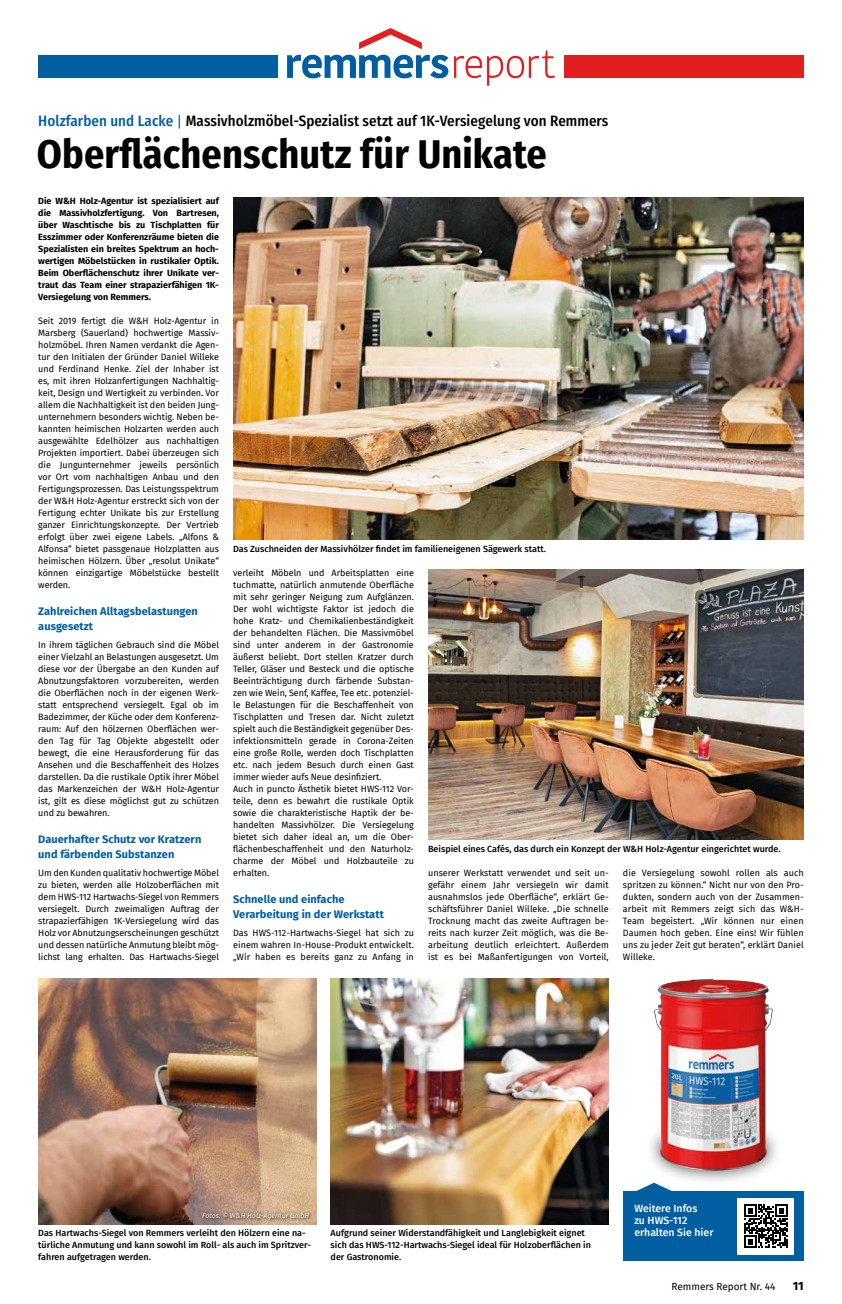
<style>
.page{position:relative;width:842px;height:1304px;background:#fff}
.page>*{position:absolute;margin:0;border:0;box-sizing:border-box;transform-origin:0 0}
.t1{font:700 40px "Fira Sans Condensed";letter-spacing:.005em;color:#000}
.t2{font:500 15px "Fira Sans Condensed";letter-spacing:.005em;color:#000}
.t3{font:700 12px "Fira Sans";color:#000}
.t4{font:700 11px/15px "Fira Sans";letter-spacing:.005em;color:#005ea1}
.t5{font:500 10.5px/12px "Fira Sans";color:#fff}
.t6{font:10px "Fira Sans";color:#000}
.t7{font:9px/12px "Fira Sans";letter-spacing:-.005em;color:#000;text-align:justify}
.t8{font:500 9px/12px "Fira Sans";color:#000}
.t9{font:700 9px/12px "Fira Sans";color:#000;text-align:justify}
.t10{font:italic 7px "Fira Sans";color:#fff}
.s1{color:#005ea1}
.s2{font-weight:400;color:#005ea1}
</style>
<div class="page">
<div style="left:38px;top:55px;width:240px;height:23px;background:#005ea1"></div>
<div style="left:564px;top:55px;width:240px;height:23px;background:#e11f21"></div>
<svg style="left:287px;top:55px;width:161px;height:23px"></svg>
<svg style="left:359px;top:28px;width:63px;height:21px"></svg>
<svg style="left:454px;top:51px;width:101px;height:35px"></svg>
<div style="left:645px;top:1125px;width:136px;height:61px;background:#000;opacity:.75"></div>
<img style="left:653px;top:979px;width:120px;height:192px">
<img style="left:233px;top:198px;width:571px;height:342px">
<img style="left:428px;top:570px;width:376px;height:270px">
<img style="left:38px;top:978px;width:278px;height:246px">
<img style="left:331px;top:978px;width:278px;height:246px">
<svg style="left:630px;top:1183px;width:48px;height:9px"></svg>
<div style="left:623px;top:1192px;width:181px;height:69px;background:#005ea1"></div>
<div style="left:737px;top:1198px;width:57px;height:56px;background:#fff"></div>
<svg style="left:744px;top:1205px;width:43px;height:43px"></svg>
<div style="left:200px;top:1210px;width:112px;height:13px;background:#000;opacity:.9"></div>
<h2 class="t2" style="left:38px;top:109px;width:572px"><span class="s1">Holzfarben und Lacke</span> <span class="s2">|</span> Massivholzmöbel-Spezialist setzt auf 1K-Versiegelung von Remmers</h2>
<h1 class="t1" style="left:37px;top:121px;width:512px">Oberflächenschutz für Unikate</h1>
<p class="t9" style="left:38px;top:194px;width:182px">Die W&amp;H Holz-Agentur ist spezialisiert auf die Massivholzfertigung. Von Bartresen, über Waschtische bis zu Tischplatten für Esszimmer oder Konferenzräume bieten die Spezialisten ein breites Spektrum an hoch&shy;wertigen Möbelstücken in rustikaler Optik.<br>Beim Oberflächenschutz ihrer Unikate ver&shy;traut das Team einer strapazierfähigen 1K-Versiegelung von Remmers.</p>
<p class="t7" style="left:38px;top:315px;width:182px">Seit 2019 fertigt die W&amp;H Holz-Agentur in Marsberg (Sauerland) hochwertige Massiv&shy;holzmöbel. Ihren Namen verdankt die Agen&shy;tur den Initialen der Gründer Daniel Willeke und Ferdinand Henke. Ziel der Inhaber ist es, mit ihren Holzanfertigungen Nachhaltig&shy;keit, Design und Wertigkeit zu verbinden. Vor allem die Nachhaltigkeit ist den beiden Jung&shy;unternehmern besonders wichtig. Neben be&shy;kannten heimischen Holzarten werden auch ausgewählte Edelhölzer aus nachhaltigen Projekten importiert. Dabei überzeugen sich die Jungunternehmer jeweils persönlich vor Ort vom nachhaltigen Anbau und den Fertigungsprozessen. Das Leistungsspektrum der W&amp;H Holz-Agentur erstreckt sich von der Fertigung echter Unikate bis zur Erstellung ganzer Einrichtungskonzepte. Der Vertrieb erfolgt über zwei eigene Labels. „Alfons &amp; Alfonsa“ bietet passgenaue Holzplatten aus heimischen Hölzern. Über „resolut Unikate“ können einzigartige Möbelstücke bestellt werden.</p>
<p class="t4" style="left:38px;top:603px;width:161px">Zahlreichen Alltagsbelastungen ausgesetzt</p>
<p class="t7" style="left:38px;top:639px;width:182px">In ihrem täglichen Gebrauch sind die Möbel einer Vielzahl an Belastungen ausgesetzt. Um diese vor der Übergabe an den Kunden auf Abnutzungsfaktoren vorzubereiten, werden die Oberflächen noch in der eigenen Werk&shy;statt entsprechend versiegelt. Egal ob im Badezimmer, der Küche oder dem Konferenz&shy;raum: Auf den hölzernen Oberflächen wer&shy;den Tag für Tag Objekte abgestellt oder bewegt, die eine Herausforderung für das Ansehen und die Beschaffenheit des Holzes darstellen. Da die rustikale Optik ihrer Möbel das Markenzeichen der W&amp;H Holz-Agentur ist, gilt es diese möglichst gut zu schützen und zu bewahren.</p>
<p class="t4" style="left:38px;top:831px;width:165px">Dauerhafter Schutz vor Kratzern und färbenden Substanzen</p>
<p class="t7" style="left:38px;top:867px;width:182px">Um den Kunden qualitativ hochwertige Möbel zu bieten, werden alle Holzoberflächen mit dem HWS-112 Hartwachs-Siegel von Remmers versiegelt. Durch zweimaligen Auftrag der strapazierfähigen 1K-Versiegelung wird das Holz vor Abnutzungserscheinungen geschützt und dessen natürliche Anmutung bleibt mög&shy;lichst lang erhalten. Das Hartwachs-Siegel</p>
<p class="t8" style="left:233px;top:542px;width:314px">Das Zuschneiden der Massivhölzer findet im familieneigenen Sägewerk statt.</p>
<p class="t7" style="left:233px;top:567px;width:182px;text-align:left">verleiht Möbeln und Arbeitsplatten eine tuchmatte, natürlich anmutende Oberfläche mit sehr geringer Neigung zum Aufglänzen.<br>Der wohl wichtigste Faktor ist jedoch die hohe Kratz- und Chemikalienbeständigkeit der behandelten Flächen. Die Massivmöbel sind unter anderem in der Gastronomie äußerst beliebt. Dort stellen Kratzer durch Teller, Gläser und Besteck und die optische Beeinträchtigung durch färbende Substan&shy;zen wie Wein, Senf, Kaffee, Tee etc. potenziel&shy;le Belastungen für die Beschaffenheit von Tischplatten und Tresen dar. Nicht zuletzt spielt auch die Beständigkeit gegenüber Des&shy;infektionsmitteln gerade in Corona-Zeiten eine große Rolle, werden doch Tischplatten etc. nach jedem Besuch durch einen Gast immer wieder aufs Neue desinfiziert.<br>Auch in puncto Ästhetik bietet HWS-112 Vor&shy;teile, denn es bewahrt die rustikale Optik sowie die charakteristische Haptik der be&shy;handelten Massivhölzer. Die Versiegelung bietet sich daher ideal an, um die Ober&shy;flächenbeschaffenheit und den Naturholz&shy;charme der Möbel und Holzbauteile zu erhalten.</p>
<p class="t4" style="left:233px;top:891px;width:152px">Schnelle und einfache<br>Verarbeitung in der Werkstatt</p>
<p class="t7" style="left:233px;top:927px;width:182px">Das HWS-112-Hartwachs-Siegel hat sich zu einem wahren In-House-Produkt entwickelt. „Wir haben es bereits ganz zu Anfang in</p>
<p class="t8" style="left:428px;top:842px;width:354px">Beispiel eines Cafés, das durch ein Konzept der W&amp;H Holz-Agentur eingerichtet wurde.</p>
<p class="t7" style="left:428px;top:867px;width:182px">unserer Werkstatt verwendet und seit un&shy;gefähr einem Jahr versiegeln wir damit ausnahmslos jede Oberfläche“, erklärt Ge&shy;schäftsführer Daniel Willeke. „Die schnelle Trocknung macht das zweite Auftragen be&shy;reits nach kurzer Zeit möglich, was die Be&shy;arbeitung deutlich erleichtert. Außerdem ist es bei Maßanfertigungen von Vorteil,</p>
<p class="t7" style="left:623px;top:867px;width:182px;text-align:left">die Versiegelung sowohl rollen als auch spritzen zu können.“ Nicht nur von den Pro&shy;dukten, sondern auch von der Zusammen&shy;arbeit mit Remmers zeigt sich das W&amp;H-Team begeistert. „Wir können nur einen Daumen hoch geben. Eine eins! Wir fühlen uns zu jeder Zeit gut beraten“, erklärt Daniel Willeke.</p>
<p class="t10" style="left:202px;top:1210px;width:109px">Fotos: © W&amp;H Holz-Agentur GmbH</p>
<p class="t8" style="left:38px;top:1226px;width:274px">Das Hartwachs-Siegel von Remmers verleiht den Hölzern eine na&shy;türliche Anmutung und kann sowohl im Roll- als auch im Spritzver&shy;fahren aufgetragen werden.</p>
<p class="t8" style="left:331px;top:1226px;width:262px">Aufgrund seiner Widerstandfähigkeit und Langlebigkeit eignet sich das HWS-112-Hartwachs-Siegel ideal für Holzoberflächen in der Gastronomie.</p>
<p class="t5" style="left:634px;top:1202px;width:81px">Weitere Infos<br>zu HWS-112 erhalten Sie hier</p>
<p class="t6" style="left:671px;top:1279px;width:105px">Remmers Report Nr. 44</p>
<h3 class="t3" style="left:793px;top:1276px;width:12px">11</h3>
</div>
